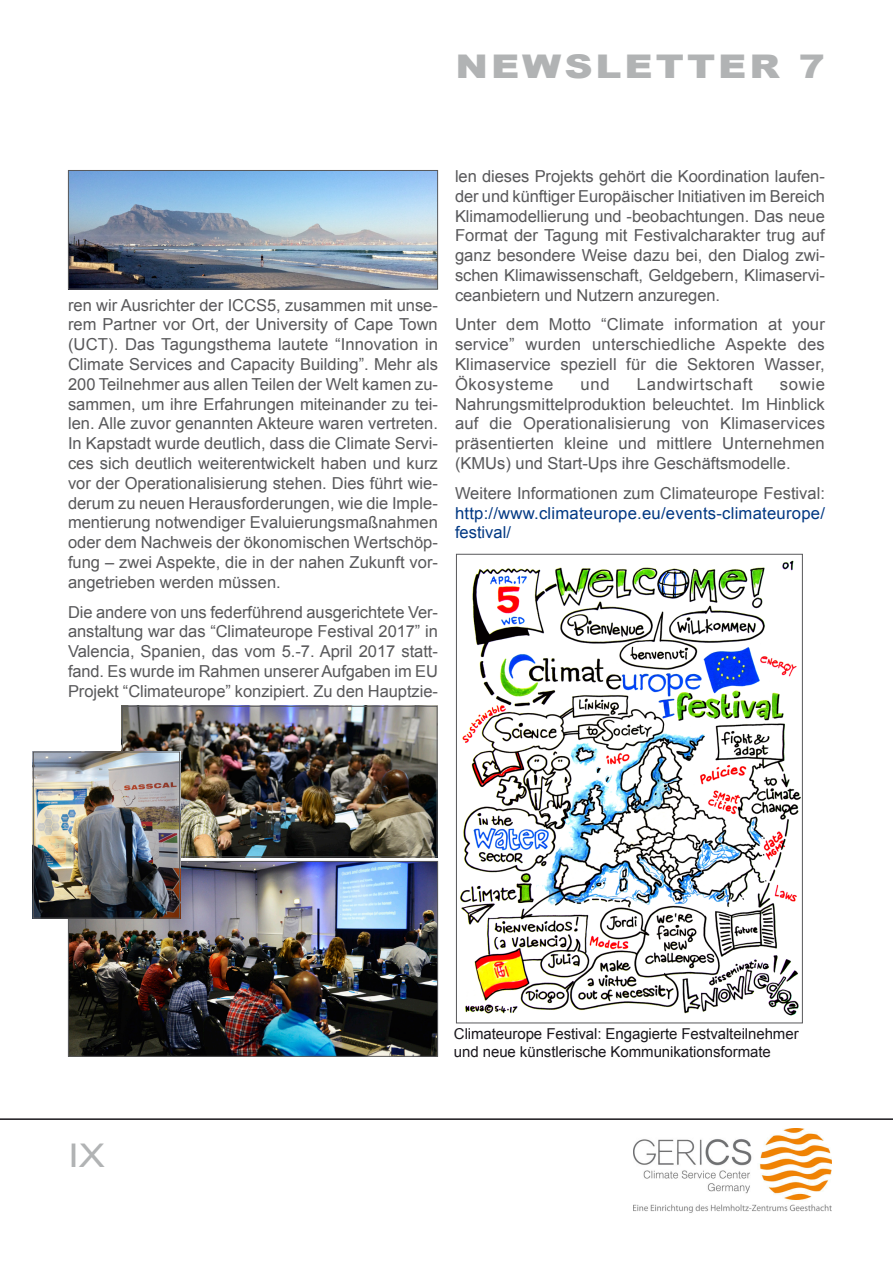
<style>
.page{position:relative;width:893px;height:1263px;background:#fff}
.page>*{position:absolute;margin:0;border:0;box-sizing:border-box;transform-origin:0 0}
.Newsletter{font:900 32.7px "Arial";letter-spacing:.075em;color:#b1b3b4;scale:1.2 1}
.t1{font:32.7px "Arial";color:#b1b3b4;scale:1.2 1}
.Fließtext{font:16.5px/19.8px "Arial";color:#58585a;text-align:justify}
.Fließtext-2{font:16.5px/19.8px "Arial";letter-spacing:.015em;color:#003883;text-align:justify}
.Fließtext-3{font:16.5px "Arial";letter-spacing:.04em;color:#58585a}
.t2{font:15px/18px "Arial";letter-spacing:-.005em;color:#1a171c}
.s1{color:#58585a}
</style>
<div class="page">
<hr style="left:0;top:1118px;width:893px;height:2px;background:#1a171c">
<img style="left:634px;top:1128px;width:198px;height:85px">
<img style="left:70px;top:863px;width:366px;height:192px">
<div style="left:68px;top:861px;width:370px;height:196px;border:1px solid #58585a"></div>
<img style="left:124px;top:708px;width:311px;height:147px">
<div style="left:122px;top:706px;width:315px;height:151px;border:1px solid #58585a"></div>
<img style="left:35px;top:754px;width:143px;height:162px">
<div style="left:33px;top:752px;width:147px;height:166px;border:1px solid #58585a"></div>
<img style="left:70px;top:172px;width:366px;height:115px">
<div style="left:68px;top:170px;width:370px;height:119px;border:1px solid #58585a"></div>
<img style="left:460px;top:560px;width:341px;height:456px">
<p class="Newsletter" style="left:455px;top:42px;width:309px">NEWSLETTER 7</p>
<p class="Fließtext" style="left:68px;top:295px;width:372px">ren wir Ausrichter der ICCS5, zusammen mit unse&shy;rem Partner vor Ort, der University of Cape Town (UCT). Das Tagungsthema lautete “Innovation in Climate Services and Capacity Building”. Mehr als 200 Teilnehmer aus allen Teilen der Welt kamen zu&shy;sammen, um ihre Erfahrungen miteinander zu tei&shy;len. Alle zuvor genannten Akteure waren vertreten.<br>In Kapstadt wurde deutlich, dass die Climate Servi&shy;ces sich deutlich weiterentwickelt haben und kurz vor der Operationalisierung stehen. Dies führt wie&shy;derum zu neuen Herausforderungen, wie die Imple&shy;mentierung notwendiger Evaluierungsmaßnahmen oder dem Nachweis der ökonomischen Wertschöp&shy;fung – zwei Aspekte, die in der nahen Zukunft vor&shy;angetrieben werden müssen.</p>
<p class="Fließtext" style="left:68px;top:602px;width:371px">Die andere von uns federführend ausgerichtete Ver&shy;anstaltung war das “Climateurope Festival 2017” in Valencia, Spanien, das vom 5.-7. April 2017 statt&shy;fand. Es wurde im Rahmen unserer Aufgaben im EU Projekt “Climateurope” konzipiert. Zu den Hauptzie-</p>
<p class="Fließtext" style="left:455px;top:166px;width:372px">len dieses Projekts gehört die Koordination laufen&shy;der und künftiger Europäischer Initiativen im Bereich Klimamodellierung und -beobachtungen. Das neue Format der Tagung mit Festivalcharakter trug auf ganz besondere Weise dazu bei, den Dialog zwi&shy;schen Klimawissenschaft, Geldgebern, Klimaservi&shy;ceanbietern und Nutzern anzuregen.</p>
<p class="Fließtext" style="left:455px;top:315px;width:371px">Unter dem Motto “Climate information at your service” wurden unterschiedliche Aspekte des Klimaservice speziell für die Sektoren Wasser, Ökosysteme</p>
<p class="Fließtext" style="left:581px;top:374px;width:31px">und</p>
<p class="Fließtext-3" style="left:637px;top:373px;width:117px">Landwirtschaft</p>
<p class="Fließtext" style="left:455px;top:374px;width:371px;text-indent:325px">sowie Nahrungsmittelproduktion beleuchtet. Im Hinblick auf die Operationalisierung von Klimaservices präsentierten kleine und mittlere Unternehmen (KMUs) und Start-Ups ihre Geschäftsmodelle.</p>
<p class="Fließtext-2" style="left:455px;top:483px;width:371px"><span class="s1">Weitere Informationen zum Climateurope Festival: </span>http://www.climateurope.eu/events-climateurope/ festival/</p>
<p class="t1" style="left:68px;top:1134px;width:32px">IX</p>
<p class="t2" style="left:454px;top:1025px;width:346px">Climateurope Festival: Engagierte Festvalteilnehmer und neue künstlerische Kommunikationsformate</p>
</div>
